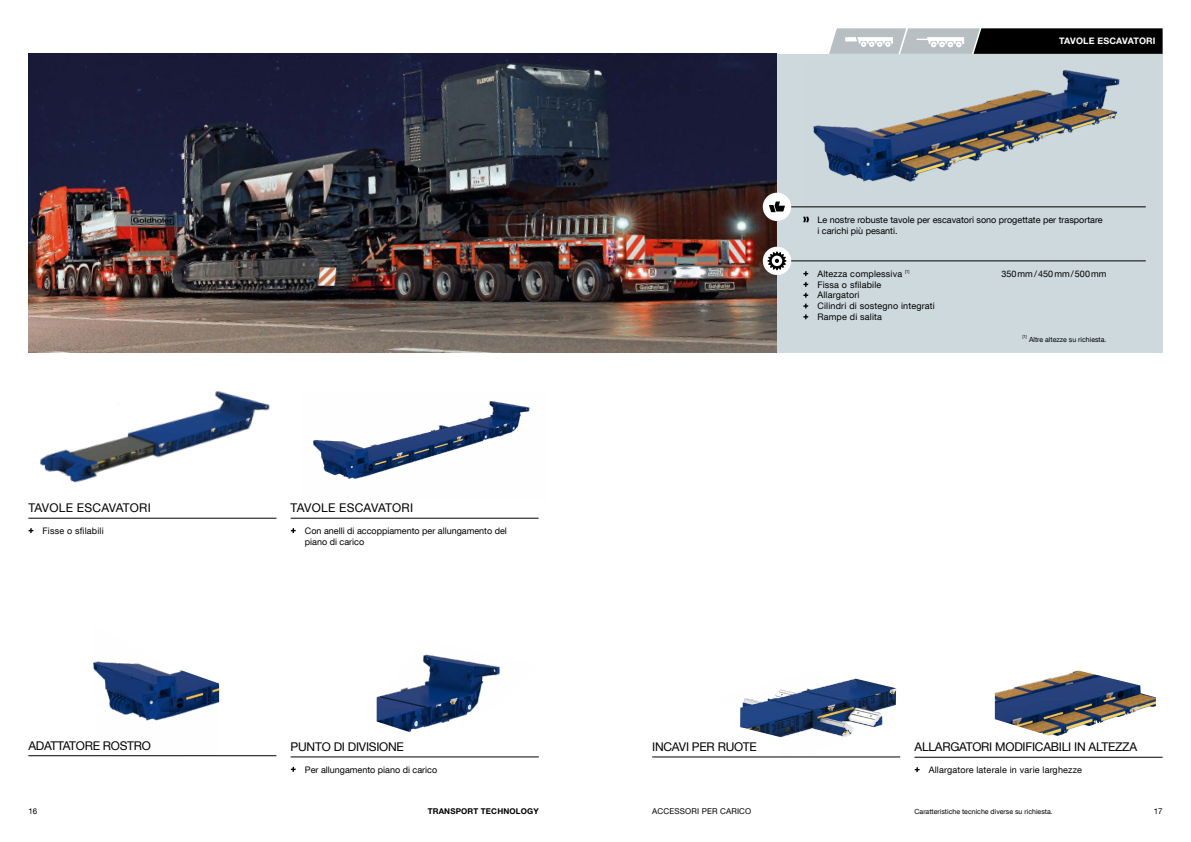
<style>
.page{position:relative;width:1191px;height:842px;background:#fff}
.page>*{position:absolute;margin:0;border:0;box-sizing:border-box;transform-origin:0 0}
.t1{font:12px "Helvetica Neue LT Com";letter-spacing:-.02em;color:#000}
.t2{font:12px "Helvetica Neue LT Com";letter-spacing:.02em;color:#000}
.t3{font:9px/10.8px "Helvetica Neue LT Com";color:#000}
.t4{font:9px/10.8px "Helvetica Neue LT Com";letter-spacing:.02em;color:#000}
.t5{font:700 9px "Helvetica Neue LT Com";letter-spacing:.02em;color:#fff}
.t6{font:8px "Helvetica Neue LT Com";letter-spacing:.02em;color:#000}
.t7{font:700 8px "Helvetica Neue LT Com";letter-spacing:.02em;color:#000}
.t8{font:7px "Helvetica Neue LT Com";color:#000}
.t9{font:4.2px "Helvetica Neue LT Com";color:#000}
</style>
<div class="page">
<img style="left:313px;top:401px;width:217px;height:78px">
<img style="left:90px;top:661px;width:129px;height:96px">
<img style="left:377px;top:654px;width:123px;height:78px">
<svg style="left:378px;top:695px;width:50px;height:14px"></svg>
<img style="left:40px;top:391px;width:230px;height:92px">
<img style="left:704px;top:678px;width:192px;height:79px">
<img style="left:994px;top:670px;width:161px;height:66px">
<div style="left:776px;top:54px;width:386px;height:298px;background:#ced9de"></div>
<img style="left:28px;top:54px;width:748px;height:298px">
<svg style="left:829px;top:28px;width:333px;height:26px;background:#5b5d5e"></svg>
<hr style="left:777px;top:260px;width:368px;height:1px;background:#000">
<hr style="left:777px;top:206px;width:368px;height:1px;background:#000">
<svg style="left:803px;top:271px;width:5px;height:5px"></svg>
<svg style="left:803px;top:282px;width:5px;height:5px"></svg>
<svg style="left:803px;top:293px;width:5px;height:26px"></svg>
<div style="left:763px;top:193px;width:28px;height:28px;background:#fff;border-radius:50%"></div>
<svg style="left:769px;top:202px;width:16px;height:10px"></svg>
<div style="left:763px;top:247px;width:28px;height:28px;background:#fff;border-radius:50%"></div>
<svg style="left:767px;top:251px;width:19px;height:19px"></svg>
<hr style="left:28px;top:518px;width:248px;height:1px;background:#000">
<svg style="left:28px;top:528px;width:6px;height:5px"></svg>
<hr style="left:291px;top:756px;width:248px;height:1px;background:#000">
<svg style="left:291px;top:767px;width:5px;height:5px"></svg>
<hr style="left:291px;top:518px;width:247px;height:1px;background:#000">
<svg style="left:291px;top:528px;width:5px;height:5px"></svg>
<hr style="left:28px;top:755px;width:248px;height:1px;background:#000">
<svg style="left:465px;top:421px;width:27px;height:9px"></svg>
<hr style="left:914px;top:757px;width:248px;height:1px;background:#000">
<svg style="left:914px;top:767px;width:5px;height:5px"></svg>
<hr style="left:652px;top:757px;width:248px;height:1px;background:#000">
<img style="left:803px;top:70px;width:343px;height:151px">
<p class="t5" style="left:1059px;top:35px;width:98px">TAVOLE ESCAVATORI</p>
<p class="t3" style="left:817px;top:214px;width:287px">Le nostre robuste tavole per escavatori sono progettate per trasportare i carichi più pesanti.</p>
<p class="t4" style="left:817px;top:268px;width:94px">Altezza complessiva <sup>[1]</sup></p>
<p class="t3" style="left:1001px;top:268px;width:106px">350mm/450mm/500mm</p>
<p class="t4" style="left:817px;top:279px;width:119px">Fissa o sfilabile<br>Allargatori<br>Cilindri di sostegno integrati<br>Rampe di salita</p>
<h1 class="t2" style="left:28px;top:500px;width:124px">TAVOLE ESCAVATORI</h1>
<p class="t4" style="left:43px;top:525px;width:63px">Fisse o sfilabili</p>
<h1 class="t2" style="left:291px;top:500px;width:124px">TAVOLE ESCAVATORI</h1>
<p class="t3" style="left:305px;top:525px;width:204px">Con anelli di accoppiamento per allungamento del piano di carico</p>
<p class="t9" style="left:1022px;top:334px;width:6px">[1]</p>
<p class="t8" style="left:1029px;top:335px;width:79px">Altre altezze su richiesta.</p>
<h1 class="t1" style="left:28px;top:738px;width:124px">ADATTATORE ROSTRO</h1>
<h1 class="t1" style="left:914px;top:739px;width:224px">ALLARGATORI MODIFICABILI IN ALTEZZA</h1>
<p class="t4" style="left:928px;top:764px;width:155px">Allargatore laterale in varie larghezze</p>
<h1 class="t1" style="left:291px;top:739px;width:115px">PUNTO DI DIVISIONE</h1>
<p class="t3" style="left:305px;top:764px;width:134px">Per allungamento piano di carico</p>
<h1 class="t1" style="left:652px;top:739px;width:106px">INCAVI PER RUOTE</h1>
<p class="t6" style="left:28px;top:806px;width:10px">16</p>
<p class="t7" style="left:428px;top:806px;width:113px">TRANSPORT TECHNOLOGY</p>
<p class="t6" style="left:652px;top:806px;width:101px">ACCESSORI PER CARICO</p>
<p class="t8" style="left:914px;top:807px;width:140px">Caratteristiche tecniche diverse su richiesta.</p>
<p class="t6" style="left:1153px;top:806px;width:10px">17</p>
</div>
